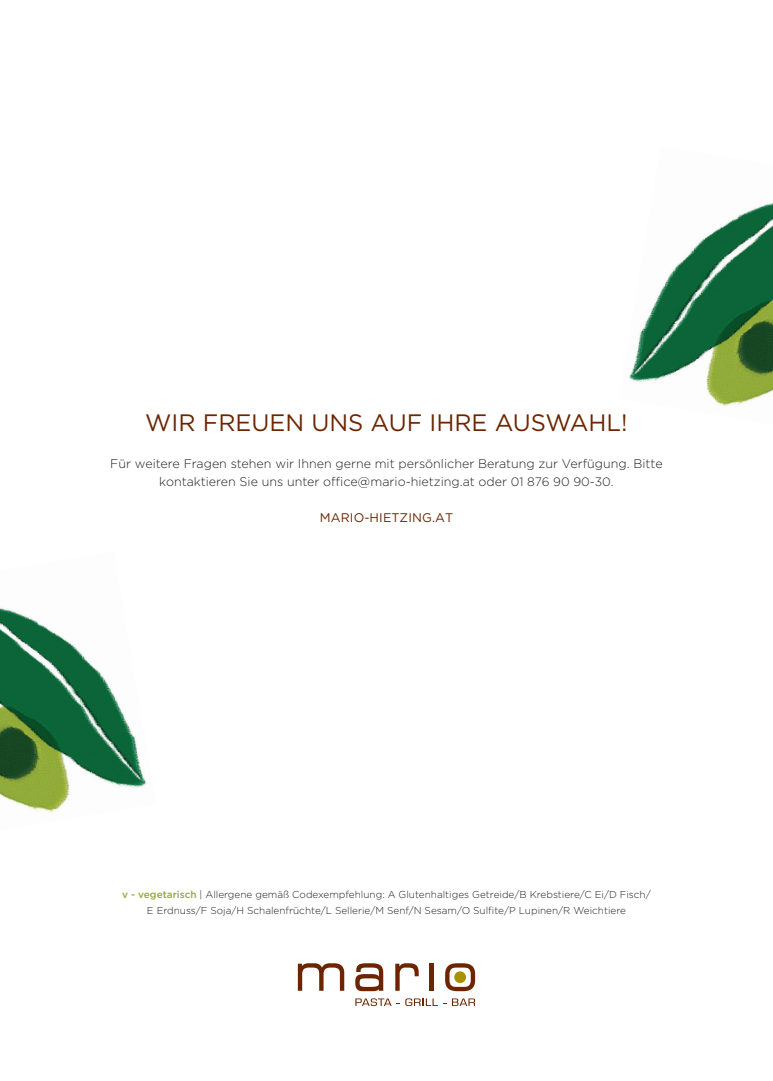
<style>
.page{position:relative;width:773px;height:1081px;background:#fff}
.page>*{position:absolute;margin:0;border:0;box-sizing:border-box;transform-origin:0 0}
.t1{font:23.75px "Gotham";color:#6c2500}
.t2{font:300 12.5px/17.5px "Gotham";color:#231f20;text-align:center}
.t3{font:12.5px "Gotham";letter-spacing:.01em;color:#6c2500}
.t4{font:300 10px/16.2px "Gotham";color:#231f20;text-align:center}
.s1{font-size:12.25px}
.s2{font-weight:500;color:#90a83d}
</style>
<div class="page">
<svg style="left:298px;top:963px;width:46px;height:28px"></svg>
<svg style="left:355px;top:963px;width:28px;height:28px"></svg>
<svg style="left:395px;top:963px;width:23px;height:28px"></svg>
<hr style="left:429px;top:963px;width:4px;height:28px;background:#6c2500">
<svg style="left:445px;top:963px;width:30px;height:28px"></svg>
<svg style="left:355px;top:998px;width:44px;height:8px"></svg>
<svg style="left:405px;top:998px;width:41px;height:8px"></svg>
<svg style="left:452px;top:998px;width:23px;height:8px"></svg>
<img style="left:629px;top:203px;width:143px;height:204px">
<img style="left:0;top:608px;width:146px;height:204px">
<h1 class="t1" style="left:145px;top:409px;width:484px">WIR FREUEN UNS AUF IHRE AUSWAHL!</h1>
<p class="t2" style="left:110px;top:454px;width:553px">Für weitere Fragen stehen wir Ihnen gerne mit persönlicher Beratung zur Verfügung. Bitte kontaktieren Sie uns unter office@mario-hietzing.at oder <span class="s1">01 876 90 90-30</span>.</p>
<p class="t3" style="left:320px;top:510px;width:135px">MARIO-HIETZING.AT</p>
<p class="t4" style="left:122px;top:885px;width:530px"><span class="s2">v - vegetarisch</span> | Allergene gemäß Codexempfehlung: A Glutenhaltiges Getreide/B Krebstiere/C Ei/D Fisch/<br>E Erdnuss/F Soja/H Schalenfrüchte/L Sellerie/M Senf/N Sesam/O Sulfite/P Lupinen/R Weichtiere</p>
</div>
